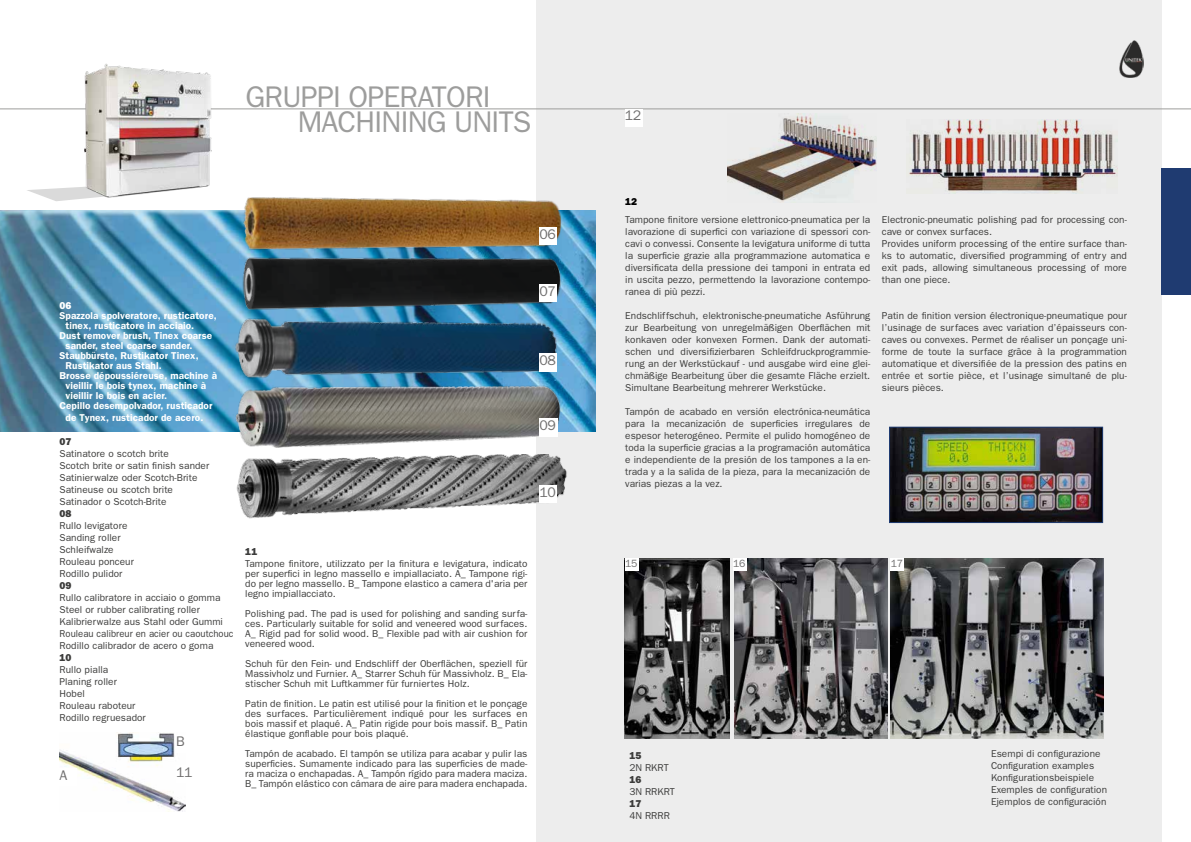
<style>
.page{position:relative;width:1191px;height:842px;background:#fff}
.page>*{position:absolute;margin:0;border:0;box-sizing:border-box;transform-origin:0 0}
.t1{font:30px "Franklin Gothic";letter-spacing:-.025em;color:#9d9d9c}
.t2{font:14px "Franklin Gothic";letter-spacing:-.025em;color:#706f6f}
.t3{font:10.5px "Franklin Gothic";color:#706f6f}
.t4{font:10px/12px "Franklin Gothic";letter-spacing:.005em;color:#3c3c3b;text-align:justify}
.t5{font:600 10px "Franklin Gothic";letter-spacing:.005em;color:#fff}
.t6{font:800 10px "Franklin Gothic";letter-spacing:.005em;color:#3c3c3b}
.t7{font:800 10px "Franklin Gothic";color:#000}
.t8{font:800 10px "Franklin Gothic";color:#fff}
</style>
<div class="page">
<div style="left:536px;top:0;width:625px;height:842px;background:#ededed"></div>
<img style="left:0;top:210px;width:595px;height:221px">
<div style="left:1161px;top:168px;width:30px;height:127px;background:#1f3b71"></div>
<hr style="left:0;top:109px;width:1191px;height:1px;background:#9d9d9c">
<svg style="left:27px;top:187px;width:58px;height:14px"></svg>
<img style="left:85px;top:64px;width:127px;height:135px">
<img style="left:625px;top:559px;width:104px;height:180px">
<div style="left:625px;top:558px;width:13px;height:13px;background:#fff"></div>
<img style="left:734px;top:559px;width:153px;height:180px">
<div style="left:733px;top:558px;width:13px;height:13px;background:#fff"></div>
<img style="left:890px;top:559px;width:213px;height:180px">
<div style="left:890px;top:558px;width:14px;height:13px;background:#fff"></div>
<img style="left:727px;top:113px;width:149px;height:90px">
<img style="left:909px;top:120px;width:208px;height:74px">
<img style="left:233px;top:377px;width:335px;height:71px">
<img style="left:231px;top:316px;width:336px;height:72px">
<img style="left:236px;top:454px;width:331px;height:65px">
<img style="left:242px;top:197px;width:320px;height:46px">
<img style="left:237px;top:243px;width:329px;height:75px">
<div style="left:539px;top:227px;width:18px;height:18px;background:#fff"></div>
<div style="left:539px;top:285px;width:18px;height:17px;background:#fff"></div>
<div style="left:539px;top:354px;width:18px;height:18px;background:#fff"></div>
<div style="left:539px;top:419px;width:19px;height:18px;background:#fff"></div>
<div style="left:539px;top:485px;width:18px;height:17px;background:#fff"></div>
<img style="left:891px;top:429px;width:210px;height:92px">
<div style="left:889px;top:427px;width:214px;height:96px;border:1px solid #1f3b71"></div>
<div style="left:625px;top:109px;width:17px;height:17px;background:#fff"></div>
<img style="left:60px;top:733px;width:125px;height:78px">
<div style="left:176px;top:765px;width:18px;height:18px;background:#fff"></div>
<div style="left:60px;top:768px;width:17px;height:17px;background:#fff"></div>
<div style="left:176px;top:735px;width:18px;height:17px;background:#fff"></div>
<img style="left:1119px;top:40px;width:24px;height:38px">
<h1 class="t1" style="left:245px;top:80px;width:247px">GRUPPI OPERATORI</h1>
<h1 class="t1" style="left:298px;top:105px;width:235px">MACHINING UNITS</h1>
<h2 class="t2" style="left:539px;top:226px;width:18px">06</h2>
<p class="t8" style="left:60px;top:300px;width:14px">06</p>
<p class="t5" style="left:60px;top:310px;width:159px">Spazzola spolveratore, rusticatore,</p>
<p class="t5" style="left:66px;top:320px;width:130px">tinex, rusticatore in acciaio.</p>
<p class="t5" style="left:60px;top:330px;width:154px">Dust remover brush, Tinex coarse</p>
<p class="t5" style="left:66px;top:340px;width:128px">sander, steel coarse sander.</p>
<p class="t5" style="left:60px;top:350px;width:141px">Staubbürste, Rustikator Tinex,</p>
<p class="t5" style="left:66px;top:360px;width:98px">Rustikator aus Stahl.</p>
<p class="t5" style="left:60px;top:370px;width:159px">Brosse dépoussiéreuse, machine à</p>
<p class="t5" style="left:66px;top:380px;width:142px">vieillir le bois tynex, machine à</p>
<p class="t5" style="left:66px;top:390px;width:103px">vieillir le bois en acier.</p>
<p class="t5" style="left:60px;top:400px;width:154px">Cepillo desempolvador, rusticador</p>
<p class="t5" style="left:66px;top:412px;width:139px">de Tynex, rusticador de acero.</p>
<p class="t6" style="left:60px;top:436px;width:14px">07</p>
<p class="t4" style="left:60px;top:448px;width:151px;text-align:left">Satinatore o scotch brite<br>Scotch brite or satin finish sander<br>Satinierwalze oder Scotch-Brite<br>Satineuse ou scotch brite<br>Satinador o Scotch-Brite</p>
<p class="t6" style="left:60px;top:508px;width:14px">08</p>
<p class="t4" style="left:60px;top:520px;width:76px;text-align:left">Rullo levigatore<br>Sanding roller<br>Schleifwalze<br>Rouleau ponceur<br>Rodillo pulidor</p>
<p class="t6" style="left:60px;top:580px;width:14px">09</p>
<p class="t4" style="left:60px;top:592px;width:175px;text-align:left">Rullo calibratore in acciaio o gomma Steel or rubber calibrating roller Kalibrierwalze aus Stahl oder Gummi Rouleau calibreur en acier ou caoutchouc Rodillo calibrador de acero o goma</p>
<p class="t6" style="left:60px;top:652px;width:14px">10</p>
<p class="t4" style="left:60px;top:664px;width:88px;text-align:left">Rullo pialla<br>Planing roller<br>Hobel<br>Rouleau raboteur<br>Rodillo regruesador</p>
<h2 class="t2" style="left:176px;top:734px;width:10px">B</h2>
<h2 class="t2" style="left:60px;top:767px;width:9px">A</h2>
<h2 class="t2" style="left:176px;top:764px;width:18px">11</h2>
<p class="t6" style="left:245px;top:546px;width:14px">11</p>
<p class="t4" style="left:245px;top:559px;width:284px;line-height:10px">Tampone finitore, utilizzato per la finitura e levigatura, indicato per superfici in legno massello e impiallaciato. A_ Tampone rigi&shy;do per legno massello. B_ Tampone elastico a camera d'aria per legno impiallacciato.</p>
<p class="t4" style="left:245px;top:609px;width:284px;line-height:10px">Polishing pad. The pad is used for polishing and sanding surfa&shy;ces. Particularly suitable for solid and veneered wood surfaces.<br>A_ Rigid pad for solid wood. B_ Flexible pad with air cushion for veneered wood.</p>
<p class="t4" style="left:245px;top:659px;width:284px;line-height:10px">Schuh für den Fein- und Endschliff der Oberflächen, speziell für Massivholz und Furnier. A_ Starrer Schuh für Massivholz. B_ Ela&shy;stischer Schuh mit Luftkammer für furniertes Holz.</p>
<p class="t4" style="left:245px;top:699px;width:284px;line-height:10px">Patin de finition. Le patin est utilisé pour la finition et le ponçage des surfaces. Particulièrement indiqué pour les surfaces en bois massif et plaqué. A_ Patin rigide pour bois massif. B_ Patin élastique gonflable pour bois plaqué.</p>
<p class="t4" style="left:245px;top:749px;width:284px;line-height:10px">Tampón de acabado. El tampón se utiliza para acabar y pulir las superficies. Sumamente indicado para las superficies de made&shy;ra maciza o enchapadas. A_ Tampón rígido para madera maciza.<br>B_ Tampón elástico con cámara de aire para madera enchapada.</p>
<h2 class="t2" style="left:539px;top:283px;width:18px">07</h2>
<h2 class="t2" style="left:539px;top:352px;width:18px">08</h2>
<h2 class="t2" style="left:539px;top:417px;width:18px">09</h2>
<h2 class="t2" style="left:539px;top:484px;width:18px">10</h2>
<h2 class="t2" style="left:625px;top:108px;width:18px">12</h2>
<p class="t7" style="left:625px;top:196px;width:14px">12</p>
<p class="t4" style="left:625px;top:214px;width:246px">Tampone finitore versione elettronico-pneumatica per la lavorazione di superfici con variazione di spessori con&shy;cavi o convessi. Consente la levigatura uniforme di tutta la superficie grazie alla programmazione automatica e diversificata della pressione dei tamponi in entrata ed in uscita pezzo, permettendo la lavorazione contempo&shy;ranea di più pezzi.</p>
<p class="t4" style="left:625px;top:309px;width:246px">Endschliffschuh, elektronische-pneumatiche Asführung zur Bearbeitung von unregelmäßigen Oberflächen mit konkaven oder konvexen Formen. Dank der automati&shy;schen und diversifizierbaren Schleifdruckprogrammie&shy;rung an der Werkstückauf - und ausgabe wird eine glei&shy;chmäßige Bearbeitung über die gesamte Fläche erzielt.<br>Simultane Bearbeitung mehrerer Werkstücke.</p>
<p class="t4" style="left:625px;top:405px;width:246px">Tampón de acabado en versión electrónica-neumática para la mecanización de superficies irregulares de espesor heterogéneo. Permite el pulido homogéneo de toda la superficie gracias a la programación automática e independiente de la presión de los tampones a la en&shy;trada y a la salida de la pieza, para la mecanización de varias piezas a la vez.</p>
<p class="t4" style="left:882px;top:214px;width:246px;text-align:left">Electronic-pneumatic polishing pad for processing con&shy;cave or convex surfaces.<br>Provides uniform processing of the entire surface than&shy;ks to automatic, diversified programming of entry and exit pads, allowing simultaneous processing of more than one piece.</p>
<p class="t4" style="left:882px;top:309px;width:246px">Patin de finition version électronique-pneumatique pour l’usinage de surfaces avec variation d’épaisseurs con&shy;caves ou convexes. Permet de réaliser un ponçage uni&shy;forme de toute la surface grâce à la programmation automatique et diversifiée de la pression des patins en entrée et sortie pièce, et l’usinage simultané de plu&shy;sieurs pièces.</p>
<p class="t3" style="left:625px;top:557px;width:14px">15</p>
<p class="t3" style="left:733px;top:557px;width:14px">16</p>
<p class="t3" style="left:890px;top:557px;width:14px">17</p>
<p class="t6" style="left:629px;top:750px;width:14px">15</p>
<p class="t4" style="left:629px;top:762px;width:41px">2N RKRT</p>
<p class="t6" style="left:629px;top:774px;width:14px">16</p>
<p class="t4" style="left:629px;top:786px;width:47px">3N RRKRT</p>
<p class="t6" style="left:629px;top:798px;width:13px">17</p>
<p class="t4" style="left:629px;top:810px;width:42px">4N RRRR</p>
<p class="t4" style="left:991px;top:747px;width:117px;text-align:left">Esempi di configurazione<br>Configuration examples<br>Konfigurationsbeispiele<br>Exemples de configuration<br>Ejemplos de configuración</p>
</div>
